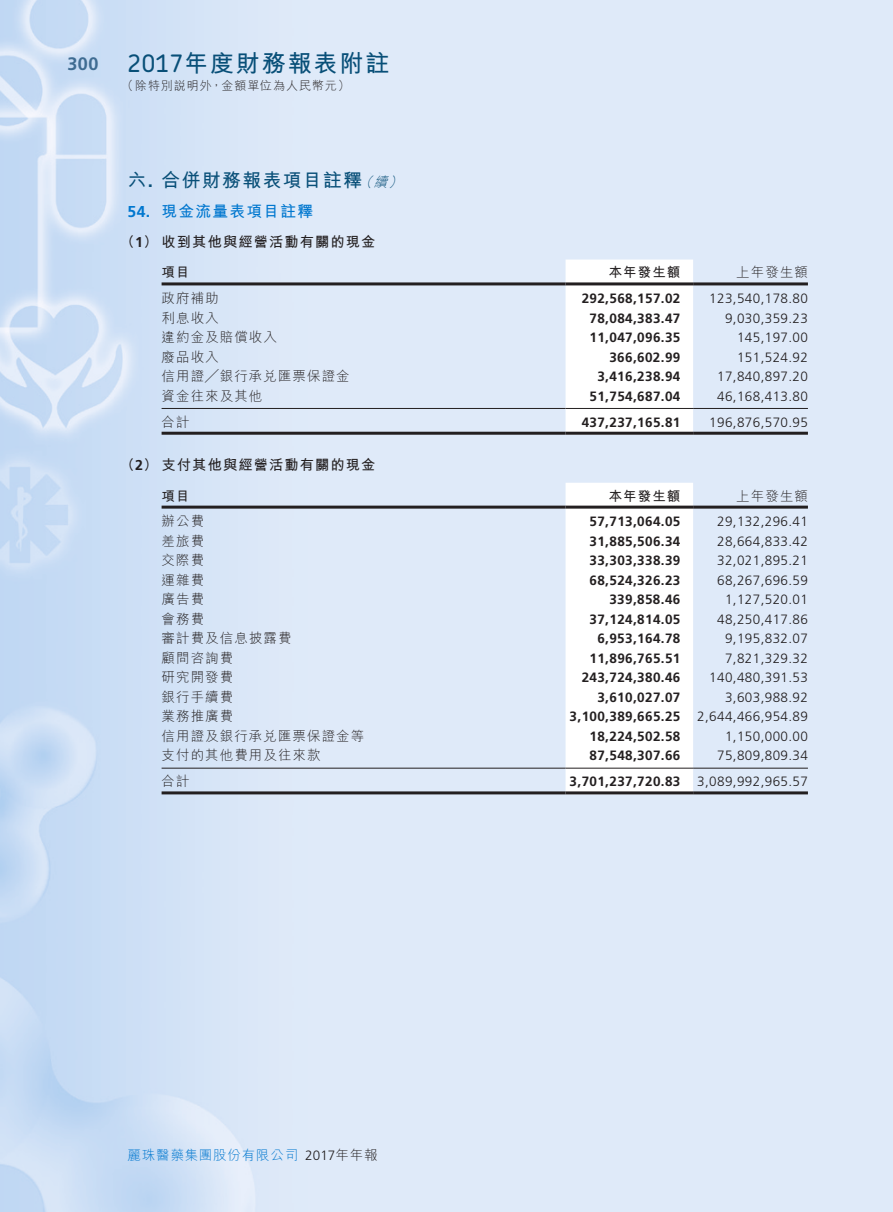
<style>
.page{position:relative;width:893px;height:1212px;background:#fff}
.page>*{position:absolute;margin:0;border:0;box-sizing:border-box;transform-origin:0 0}
.t1{font:700 24px "M Hei HK";letter-spacing:.08em;color:#084f78}
.Heading_1{font:700 18.75px "M Hei HK";letter-spacing:.08em;color:#084f78}
.t2{font:700 18px "Frutiger LT Std";color:#3f6c92}
.Heading_2{font:700 15.75px "M Hei HK";letter-spacing:.08em;color:#0077cf}
.Heading_3{font:700 14.25px "M Hei HK";letter-spacing:.08em;color:#231f20}
.Body_Text{font:700 13.5px "Frutiger LT Std";letter-spacing:.03em;color:#231f20}
.Body_Text-2{font:300 13.5px "Frutiger LT Std";letter-spacing:.03em;color:#231f20}
.Body_Text-3{font:300 13.5px "M Hei HK";letter-spacing:.08em;color:#231f20}
.t3{font:300 13.5px "M Hei HK";letter-spacing:.06em;color:#0077cf}
.Body_Text-4{font:700 13.5px "M Hei HK";letter-spacing:.08em;color:#231f20}
.t4{font:300 12px "M Hei HK";letter-spacing:.08em;color:#231f20}
.s1{font-family:"Chevin";font-weight:500}
.s2{font-family:"Frutiger LT Std"}
.s3{font-weight:300;font-style:italic;font-size:13.5px}
.s4{font-family:"Frutiger LT Std";color:#231f20}
.s5{color:#231f20}
</style>
<div class="page">
<svg style="left:566px;top:285px;width:127px;height:147px"></svg>
<hr style="left:162px;top:282px;width:404px;height:3px;background:#231f20">
<hr style="left:566px;top:282px;width:127px;height:3px;background:#231f20">
<hr style="left:693px;top:282px;width:115px;height:3px;background:#231f20">
<hr style="left:162px;top:408px;width:404px;height:1px;background:#231f20">
<hr style="left:566px;top:408px;width:127px;height:1px;background:#231f20">
<hr style="left:693px;top:408px;width:115px;height:1px;background:#231f20">
<hr style="left:162px;top:432px;width:404px;height:3px;background:#231f20">
<hr style="left:566px;top:432px;width:127px;height:3px;background:#231f20">
<hr style="left:693px;top:432px;width:115px;height:3px;background:#231f20">
<svg style="left:566px;top:505px;width:127px;height:263px"></svg>
<hr style="left:162px;top:506px;width:404px;height:3px;background:#231f20">
<hr style="left:566px;top:506px;width:127px;height:3px;background:#231f20">
<hr style="left:693px;top:506px;width:115px;height:3px;background:#231f20">
<hr style="left:162px;top:768px;width:404px;height:1px;background:#231f20">
<hr style="left:566px;top:768px;width:127px;height:1px;background:#231f20">
<hr style="left:693px;top:768px;width:115px;height:1px;background:#231f20">
<hr style="left:162px;top:791px;width:404px;height:3px;background:#231f20">
<hr style="left:566px;top:791px;width:127px;height:3px;background:#231f20">
<hr style="left:693px;top:791px;width:115px;height:3px;background:#231f20">
<h3 class="t2" style="left:67px;top:53px;width:33px">300</h3>
<h1 class="t1" style="left:128px;top:45px;width:263px"><span class="s1">2017</span>年度財務報表附註</h1>
<p class="t4" style="left:122px;top:79px;width:230px">（除特別說明外，金額單位為人民幣元）</p>
<p class="Heading_1" style="left:128px;top:166px;width:279px">六<span class="s2">.</span> 合併財務報表項目註釋<span class="s3">（續）</span></p>
<p class="Heading_2" style="left:128px;top:200px;width:187px"><span class="s2">54.</span> 現金流量表項目註釋</p>
<p class="Heading_3" style="left:120px;top:231px;width:257px">（<span class="s2">1</span>）收到其他與經營活動有關的現金</p>
<p class="Body_Text-4" style="left:162px;top:263px;width:30px">項目</p>
<p class="Body_Text-4" style="left:609px;top:263px;width:73px">本年發生額</p>
<p class="Body_Text-3" style="left:736px;top:265px;width:73px">上年發生額</p>
<p class="Body_Text-3" style="left:162px;top:291px;width:59px">政府補助</p>
<p class="Body_Text" style="left:582px;top:291px;width:100px">292,568,157.02</p>
<p class="Body_Text-2" style="left:709px;top:291px;width:100px">123,540,178.80</p>
<p class="Body_Text-3" style="left:162px;top:311px;width:59px">利息收入</p>
<p class="Body_Text" style="left:589px;top:310px;width:92px">78,084,383.47</p>
<p class="Body_Text-2" style="left:725px;top:310px;width:84px">9,030,359.23</p>
<p class="Body_Text-3" style="left:162px;top:330px;width:117px">違約金及賠償收入</p>
<p class="Body_Text" style="left:589px;top:330px;width:92px">11,047,096.35</p>
<p class="Body_Text-2" style="left:737px;top:330px;width:72px">145,197.00</p>
<p class="Body_Text-3" style="left:162px;top:350px;width:59px">廢品收入</p>
<p class="Body_Text" style="left:609px;top:349px;width:72px">366,602.99</p>
<p class="Body_Text-2" style="left:737px;top:349px;width:72px">151,524.92</p>
<p class="Body_Text-3" style="left:162px;top:369px;width:190px">信用證╱銀行承兌匯票保證金</p>
<p class="Body_Text" style="left:597px;top:369px;width:84px">3,416,238.94</p>
<p class="Body_Text-2" style="left:717px;top:369px;width:92px">17,840,897.20</p>
<p class="Body_Text-3" style="left:162px;top:389px;width:102px">資金往來及其他</p>
<p class="Body_Text" style="left:589px;top:388px;width:92px">51,754,687.04</p>
<p class="Body_Text-2" style="left:717px;top:388px;width:92px">46,168,413.80</p>
<p class="Body_Text-3" style="left:162px;top:415px;width:30px">合計</p>
<p class="Body_Text" style="left:582px;top:414px;width:100px">437,237,165.81</p>
<p class="Body_Text-2" style="left:709px;top:414px;width:100px">196,876,570.95</p>
<p class="Heading_3" style="left:120px;top:455px;width:257px">（<span class="s2">2</span>）支付其他與經營活動有關的現金</p>
<p class="Body_Text-4" style="left:162px;top:486px;width:30px">項目</p>
<p class="Body_Text-4" style="left:609px;top:486px;width:73px">本年發生額</p>
<p class="Body_Text-3" style="left:736px;top:489px;width:73px">上年發生額</p>
<p class="Body_Text-3" style="left:162px;top:514px;width:44px">辦公費</p>
<p class="Body_Text" style="left:589px;top:514px;width:92px">57,713,064.05</p>
<p class="Body_Text-2" style="left:717px;top:514px;width:92px">29,132,296.41</p>
<p class="Body_Text-3" style="left:162px;top:534px;width:44px">差旅費</p>
<p class="Body_Text" style="left:589px;top:533px;width:92px">31,885,506.34</p>
<p class="Body_Text-2" style="left:717px;top:534px;width:92px">28,664,833.42</p>
<p class="Body_Text-3" style="left:162px;top:553px;width:44px">交際費</p>
<p class="Body_Text" style="left:589px;top:553px;width:92px">33,303,338.39</p>
<p class="Body_Text-2" style="left:717px;top:553px;width:92px">32,021,895.21</p>
<p class="Body_Text-3" style="left:162px;top:573px;width:44px">運雜費</p>
<p class="Body_Text" style="left:589px;top:572px;width:92px">68,524,326.23</p>
<p class="Body_Text-2" style="left:717px;top:573px;width:92px">68,267,696.59</p>
<p class="Body_Text-3" style="left:162px;top:592px;width:44px">廣告費</p>
<p class="Body_Text" style="left:609px;top:592px;width:72px">339,858.46</p>
<p class="Body_Text-2" style="left:725px;top:592px;width:84px">1,127,520.01</p>
<p class="Body_Text-3" style="left:162px;top:612px;width:44px">會務費</p>
<p class="Body_Text" style="left:589px;top:611px;width:92px">37,124,814.05</p>
<p class="Body_Text-2" style="left:717px;top:612px;width:92px">48,250,417.86</p>
<p class="Body_Text-3" style="left:162px;top:631px;width:131px">審計費及信息披露費</p>
<p class="Body_Text" style="left:597px;top:631px;width:84px">6,953,164.78</p>
<p class="Body_Text-2" style="left:725px;top:631px;width:84px">9,195,832.07</p>
<p class="Body_Text-3" style="left:162px;top:651px;width:73px">顧問咨詢費</p>
<p class="Body_Text" style="left:589px;top:650px;width:92px">11,896,765.51</p>
<p class="Body_Text-2" style="left:725px;top:651px;width:84px">7,821,329.32</p>
<p class="Body_Text-3" style="left:162px;top:670px;width:73px">研究開發費</p>
<p class="Body_Text" style="left:582px;top:670px;width:100px">243,724,380.46</p>
<p class="Body_Text-2" style="left:709px;top:670px;width:100px">140,480,391.53</p>
<p class="Body_Text-3" style="left:162px;top:690px;width:73px">銀行手續費</p>
<p class="Body_Text" style="left:597px;top:689px;width:84px">3,610,027.07</p>
<p class="Body_Text-2" style="left:725px;top:690px;width:84px">3,603,988.92</p>
<p class="Body_Text-3" style="left:162px;top:709px;width:73px">業務推廣費</p>
<p class="Body_Text" style="left:570px;top:709px;width:112px">3,100,389,665.25</p>
<p class="Body_Text-2" style="left:697px;top:709px;width:112px">2,644,466,954.89</p>
<p class="Body_Text-3" style="left:162px;top:729px;width:204px">信用證及銀行承兌匯票保證金等</p>
<p class="Body_Text" style="left:589px;top:728px;width:92px">18,224,502.58</p>
<p class="Body_Text-2" style="left:725px;top:729px;width:84px">1,150,000.00</p>
<p class="Body_Text-3" style="left:162px;top:748px;width:161px">支付的其他費用及往來款</p>
<p class="Body_Text" style="left:589px;top:748px;width:92px">87,548,307.66</p>
<p class="Body_Text-2" style="left:717px;top:748px;width:92px">75,809,809.34</p>
<p class="Body_Text-3" style="left:162px;top:774px;width:30px">合計</p>
<p class="Body_Text" style="left:570px;top:774px;width:112px">3,701,237,720.83</p>
<p class="Body_Text-2" style="left:697px;top:774px;width:112px">3,089,992,965.57</p>
<p class="t3" style="left:128px;top:1148px;width:252px">麗珠醫藥集團股份有限公司 <span class="s4">2017</span><span class="s5">年年報</span></p>
</div>
